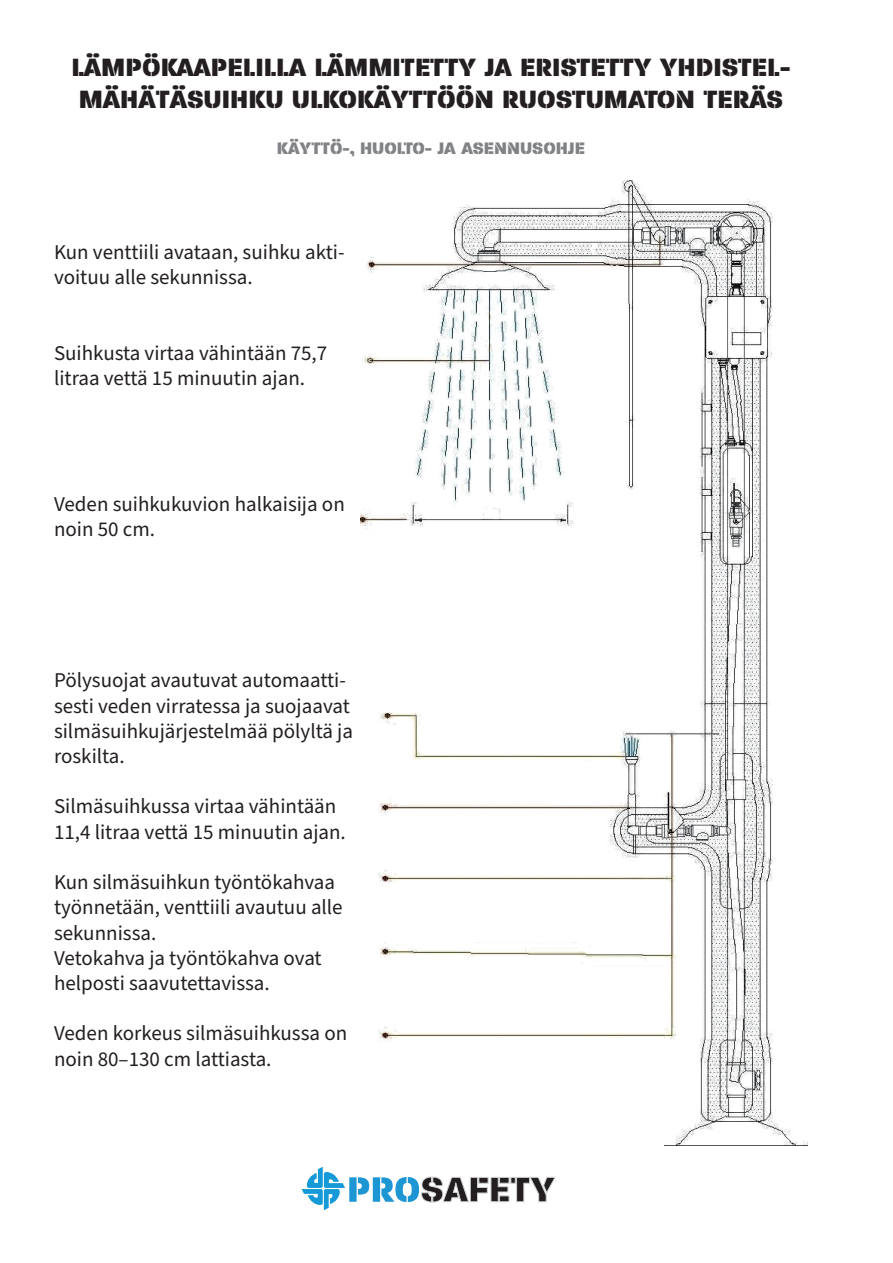
<style>
.page{position:relative;width:893px;height:1263px;background:#fff}
.page>*{position:absolute;margin:0;border:0;box-sizing:border-box;transform-origin:0 0}
.t1{font:800 27px/32.4px "Paralucent Stencil";color:#231f20}
.t2{font:21px/25.2px "Source Sans Pro";color:#231f20}
.t3{font:800 18px "Paralucent Stencil";color:#808285}
</style>
<div class="page">
<img style="left:361px;top:181px;width:447px;height:964px">
<svg style="left:302px;top:1167px;width:254px;height:43px"></svg>
<p class="t1" style="left:71px;top:50px;width:721px">LÄMPÖKAAPELILLA LÄMMITETTY JA ERISTETTY YHDISTEL-<br>MÄHÄTÄSUIHKU ULKOKÄYTTÖÖN RUOSTUMATON TERÄS</p>
<p class="t3" style="left:277px;top:136px;width:310px">KÄYTTÖ-, HUOLTO- JA ASENNUSOHJE</p>
<p class="t2" style="left:54px;top:240px;width:292px">Kun venttiili avataan, suihku akti&shy;voituu alle sekunnissa.</p>
<p class="t2" style="left:54px;top:341px;width:275px">Suihkusta virtaa vähintään 75,7 litraa vettä 15 minuutin ajan.</p>
<p class="t2" style="left:54px;top:492px;width:292px">Veden suihkukuvion halkaisija on noin 50 cm.</p>
<p class="t2" style="left:54px;top:668px;width:301px">Pölysuojat avautuvat automaatti&shy;sesti veden virratessa ja suojaavat silmäsuihkujärjestelmää pölyltä ja roskilta.</p>
<p class="t2" style="left:54px;top:794px;width:293px">Silmäsuihkussa virtaa vähintään<br>11,4 litraa vettä 15 minuutin ajan.</p>
<p class="t2" style="left:54px;top:870px;width:290px">Kun silmäsuihkun työntökahvaa työnnetään, venttiili avautuu alle sekunnissa.<br>Vetokahva ja työntökahva ovat helposti saavutettavissa.</p>
<p class="t2" style="left:54px;top:1021px;width:295px">Veden korkeus silmäsuihkussa on noin 80–130 cm lattiasta.</p>
</div>
